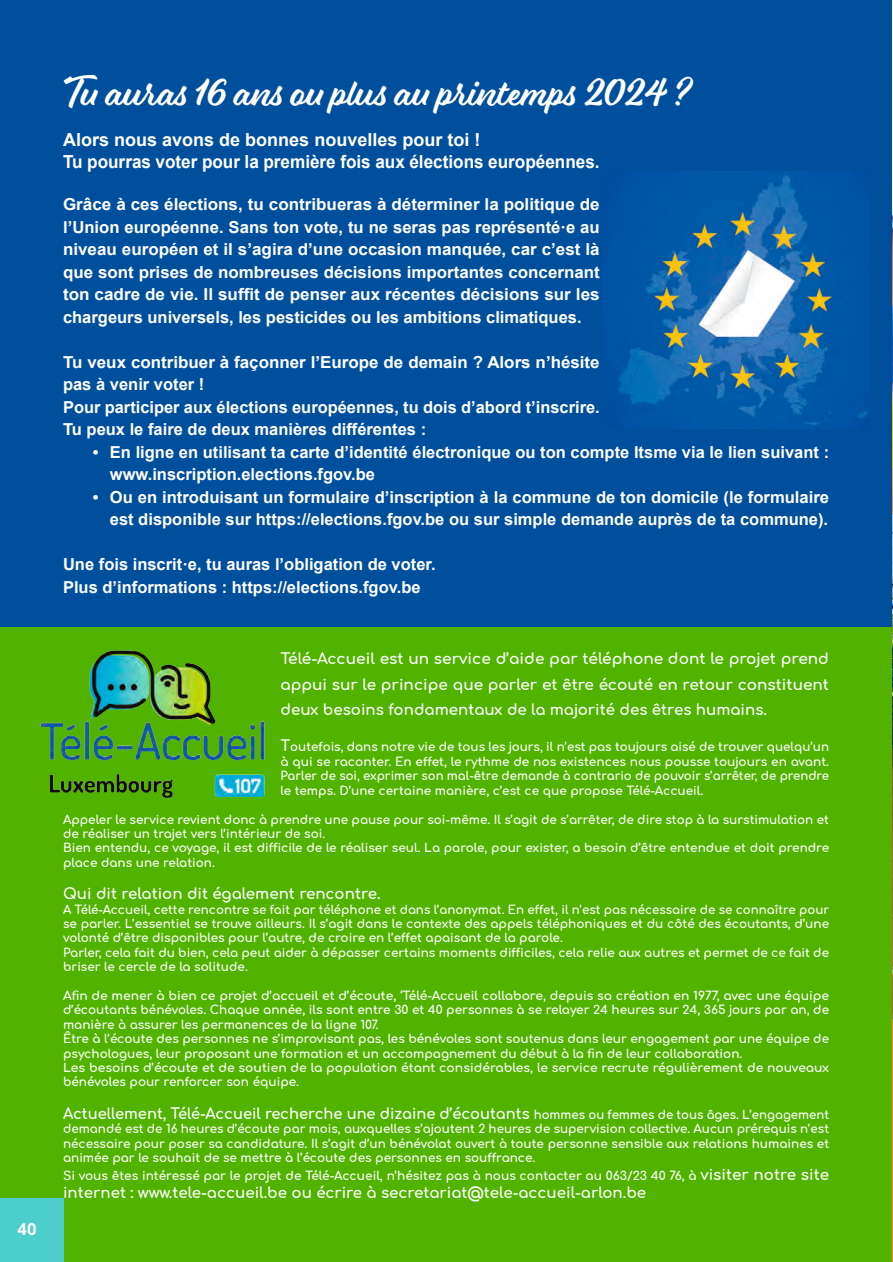
<style>
.page{position:relative;width:893px;height:1262px;background:#fff}
.page>*{position:absolute;margin:0;border:0;box-sizing:border-box;transform-origin:0 0}
.t1{font:37.5px "Eds Market Main Script";color:#fff}
.t2{font:700 18px/21.6px "Arial";color:#fff}
.t3{font:700 16.5px/22.5px "Arial";color:#fff}
.t4{font:700 16.5px "Noto Sans";color:#fff}
.t5{font:700 15px/25.5px "Comfortaa";color:#fff;text-align:justify}
.t6{font:700 12px/14.4px "Comfortaa";color:#fff}
.s1{font-size:15px}
.s2{font-size:12px}
</style>
<div class="page">
<div style="left:0;top:0;width:892px;height:628px;background:#004f9d"></div>
<img style="left:618px;top:172px;width:249px;height:256px">
<div style="left:0;top:626px;width:892px;height:635px;background:#51b200"></div>
<img style="left:40px;top:650px;width:225px;height:147px">
<div style="left:0;top:1198px;width:63px;height:63px;background:#4dcdcb"></div>
<img style="left:892px;top:212px;width:1px;height:1049px">
<h3 class="t4" style="left:18px;top:1219px;width:20px">40</h3>
<h1 class="t1" style="left:63px;top:70px;width:632px">Tu auras 16 ans ou plus au printemps 2024 ?</h1>
<h2 class="t2" style="left:63px;top:130px;width:538px">Alors nous avons de bonnes nouvelles pour toi !<br>Tu pourras voter pour la première fois aux élections européennes.</h2>
<p class="t3" style="left:63px;top:193px;width:538px;text-align:justify">Grâce à ces élections, tu contribueras à déterminer la politique de l’Union européenne. Sans ton vote, tu ne seras pas représenté·e au niveau européen et il s’agira d’une occasion manquée, car c’est là que sont prises de nombreuses décisions importantes concernant ton cadre de vie. Il suffit de penser aux récentes décisions sur les chargeurs universels, les pesticides ou les ambitions climatiques.</p>
<h3 class="t3" style="left:63px;top:351px;width:538px">Tu veux contribuer à façonner l’Europe de demain ? Alors n’hésite pas à venir voter !<br>Pour participer aux élections européennes, tu dois d’abord t’inscrire.<br>Tu peux le faire de deux manières différentes :</h3>
<h3 class="t3" style="left:110px;top:441px;width:720px;text-indent:-17px">• En ligne en utilisant ta carte d’identité électronique ou ton compte Itsme via le lien suivant : www.inscription.elections.fgov.be</h3>
<h3 class="t3" style="left:93px;top:486px;width:737px;text-align:right">• Ou en introduisant un formulaire d’inscription à la commune de ton domicile (le formulaire est disponible sur https://elections.fgov.be ou sur simple demande auprès de ta commune).</h3>
<h3 class="t3" style="left:63px;top:553px;width:374px">Une fois inscrit·e, tu auras l’obligation de voter.<br>Plus d’informations : https://elections.fgov.be</h3>
<p class="t5" style="left:280px;top:644px;width:550px">Télé-Accueil est un service d’aide par téléphone dont le projet prend appui sur le principe que parler et être écouté en retour constituent deux besoins fondamentaux de la majorité des êtres humains.</p>
<p class="t6" style="left:280px;top:738px;width:550px;text-align:justify"><span class="s1">T</span>outefois, dans notre vie de tous les jours, il n’est pas toujours aisé de trouver quelqu’un à qui se raconter. En effet, le rythme de nos existences nous pousse toujours en avant.<br>Parler de soi, exprimer son mal-être demande à contrario de pouvoir s’arrêter, de prendre le temps. D’une certaine manière, c’est ce que propose Télé-Accueil.</p>
<p class="t6" style="left:63px;top:810px;width:767px">Appeler le service revient donc à prendre une pause pour soi-même. Il s’agit de s’arrêter, de dire stop à la surstimulation et de réaliser un trajet vers l’intérieur de soi.<br>Bien entendu, ce voyage, il est difficile de le réaliser seul. La parole, pour exister, a besoin d’être entendue et doit prendre place dans une relation.</p>
<p class="t5" style="left:63px;top:878px;width:319px">Qui dit relation dit également rencontre.</p>
<p class="t6" style="left:63px;top:900px;width:767px">A Télé-Accueil, cette rencontre se fait par téléphone et dans l’anonymat. En effet, il n’est pas nécessaire de se connaître pour se parler. L’essentiel se trouve ailleurs. Il s’agit dans le contexte des appels téléphoniques et du côté des écoutants, d’une volonté d’être disponibles pour l’autre, de croire en l’effet apaisant de la parole.<br>Parler, cela fait du bien, cela peut aider à dépasser certains moments difficiles, cela relie aux autres et permet de ce fait de briser le cercle de la solitude.</p>
<p class="t6" style="left:63px;top:986px;width:767px">Afin de mener à bien ce projet d’accueil et d’écoute, ‘Télé-Accueil collabore, depuis sa création en 1977, avec une équipe d’écoutants bénévoles. Chaque année, ils sont entre 30 et 40 personnes à se relayer 24 heures sur 24, 365 jours par an, de manière à assurer les permanences de la ligne 107.<br>Être à l’écoute des personnes ne s’improvisant pas, les bénévoles sont soutenus dans leur engagement par une équipe de psychologues, leur proposant une formation et un accompagnement du début à la fin de leur collaboration.<br>Les besoins d’écoute et de soutien de la population étant considérables, le service recrute régulièrement de nouveaux bénévoles pour renforcer son équipe.</p>
<p class="t5" style="left:63px;top:1098px;width:767px">Actuellement, Télé-Accueil recherche une dizaine d’écoutants <span class="s2">hommes ou femmes de tous âges. L’engagement</span></p>
<p class="t6" style="left:63px;top:1119px;width:767px;text-align:justify">demandé est de 16 heures d’écoute par mois, auxquelles s’ajoutent 2 heures de supervision collective. Aucun prérequis n’est nécessaire pour poser sa candidature. Il s’agit d’un bénévolat ouvert à toute personne sensible aux relations humaines et animée par le souhait de se mettre à l’écoute des personnes en souffrance.</p>
<p class="t6" style="left:63px;top:1166px;width:767px">Si vous êtes intéressé par le projet de Télé-Accueil, n’hésitez pas à nous contacter au 063/23 40 76, à <span class="s1">visiter notre site</span></p>
<p class="t5" style="left:63px;top:1177px;width:584px">internet : www.tele-accueil.be ou écrire à secretariat@tele-accueil-arlon.be</p>
</div>
